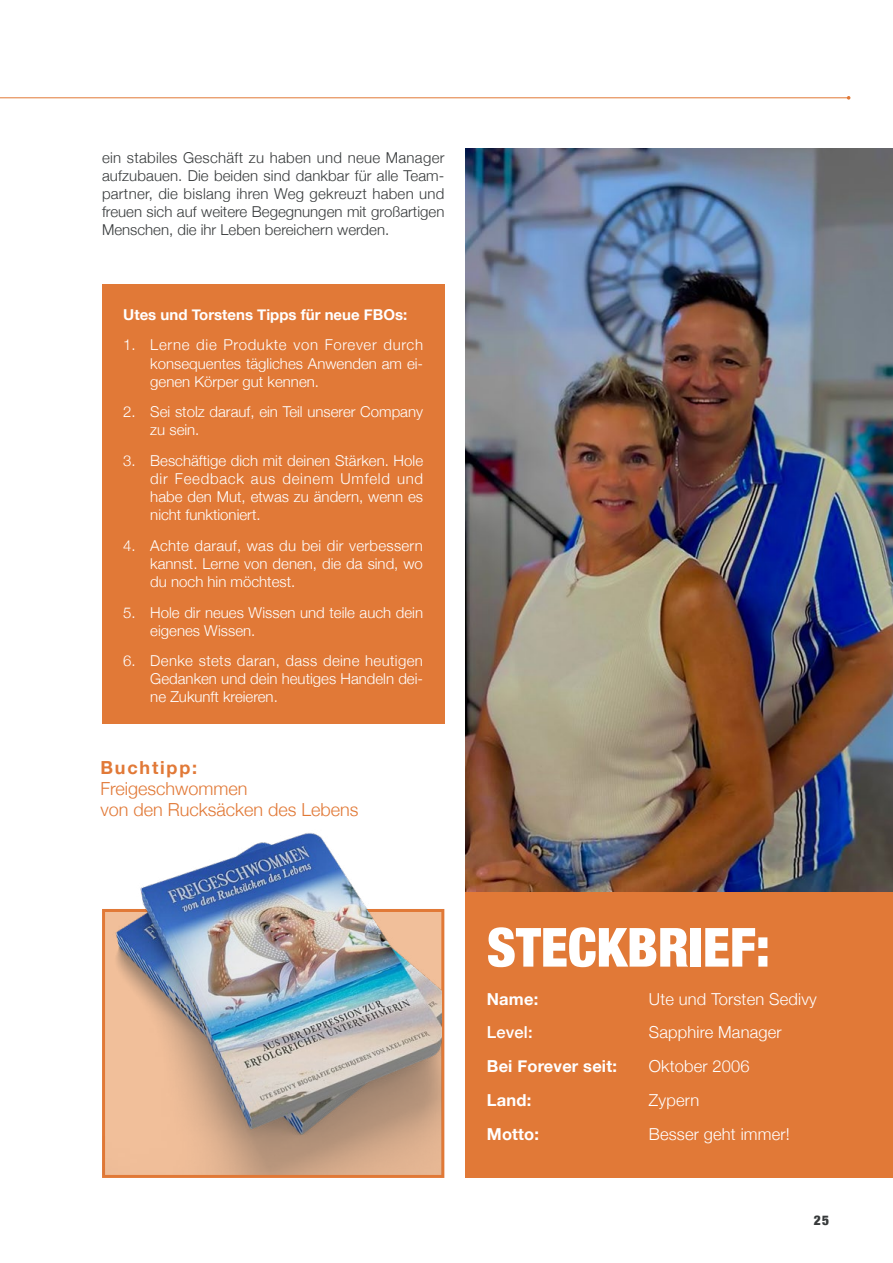
<style>
.page{position:relative;width:893px;height:1263px;background:#fff}
.page>*{position:absolute;margin:0;border:0;box-sizing:border-box;transform-origin:0 0}
.t1{font:900 condensed 54px "Helvetica Neue";color:#fff}
.t2{font:300 18px/21px "Helvetica Neue";color:#e17937}
.t3{font:700 18px "Helvetica Neue";letter-spacing:.1em;color:#e17937}
.t4{font:300 16.5px "Helvetica Neue";letter-spacing:.01em;color:#fff}
.t5{font:700 16.5px "Helvetica Neue";letter-spacing:.01em;color:#fff}
.t6{font:500 16.5px "Helvetica Neue";letter-spacing:.01em;color:#fff}
.t7{font:300 15px/18px "Helvetica Neue";color:#fff;text-align:justify}
.t8{font:300 15px/18px "Helvetica Neue";color:#373a3b;text-align:justify}
.t9{font:700 15px "Helvetica Neue";color:#fff}
.t10{font:900 condensed 13.5px "Helvetica Neue";color:#373a3b}
</style>
<div class="page">
<hr style="left:0;top:97px;width:849px;height:1px;background:#e17937">
<img style="left:466px;top:149px;width:427px;height:744px">
<img style="left:102px;top:833px;width:339px;height:342px">
<div style="left:466px;top:893px;width:427px;height:285px;background:#e17937"></div>
<div style="left:102px;top:284px;width:342px;height:439px;background:#e17937"></div>
<p class="t8" style="left:102px;top:148px;width:344px">ein stabiles Geschäft zu haben und neue Manager aufzubauen. Die beiden sind dankbar für alle Team&shy;partner, die bislang ihren Weg gekreuzt haben und freuen sich auf weitere Begegnungen mit großartigen Menschen, die ihr Leben bereichern werden.</p>
<p class="t9" style="left:123px;top:303px;width:285px">Utes und Torstens Tipps für neue FBOs:</p>
<p class="t7" style="left:150px;top:335px;width:274px;text-indent:-27px">1. Lerne die Produkte von Forever durch konsequentes tägliches Anwenden am ei&shy;genen Körper gut kennen.</p>
<p class="t7" style="left:150px;top:402px;width:274px;text-indent:-27px">2. Sei stolz darauf, ein Teil unserer Company zu sein.</p>
<p class="t7" style="left:150px;top:451px;width:274px;text-indent:-27px">3. Beschäftige dich mit deinen Stärken. Hole dir Feedback aus deinem Umfeld und habe den Mut, etwas zu ändern, wenn es nicht funktioniert.</p>
<p class="t7" style="left:150px;top:535px;width:274px;text-indent:-27px">4. Achte darauf, was du bei dir verbessern kannst. Lerne von denen, die da sind, wo du noch hin möchtest.</p>
<p class="t7" style="left:150px;top:602px;width:274px;text-indent:-27px">5. Hole dir neues Wissen und teile auch dein eigenes Wissen.</p>
<p class="t7" style="left:150px;top:651px;width:274px;text-indent:-27px">6. Denke stets daran, dass deine heutigen Gedanken und dein heutiges Handeln dei&shy;ne Zukunft kreieren.</p>
<p class="t3" style="left:100px;top:754px;width:98px">Buchtipp:</p>
<p class="t2" style="left:100px;top:777px;width:260px">Freigeschwommen<br>von den Rucksäcken des Lebens</p>
<h1 class="t1" style="left:487px;top:903px;width:285px">STECKBRIEF:</h1>
<p class="t5" style="left:487px;top:986px;width:53px">Name:</p>
<p class="t4" style="left:649px;top:985px;width:169px">Ute und Torsten Sedivy</p>
<p class="t6" style="left:487px;top:1019px;width:47px">Level:</p>
<p class="t4" style="left:649px;top:1019px;width:134px">Sapphire Manager</p>
<p class="t5" style="left:487px;top:1053px;width:132px">Bei Forever seit:</p>
<p class="t4" style="left:649px;top:1053px;width:102px">Oktober 2006</p>
<p class="t5" style="left:487px;top:1087px;width:46px">Land:</p>
<p class="t4" style="left:649px;top:1087px;width:52px">Zypern</p>
<p class="t5" style="left:487px;top:1121px;width:54px">Motto:</p>
<p class="t4" style="left:649px;top:1120px;width:142px">Besser geht immer!</p>
<p class="t10" style="left:814px;top:1209px;width:17px">25</p>
</div>
